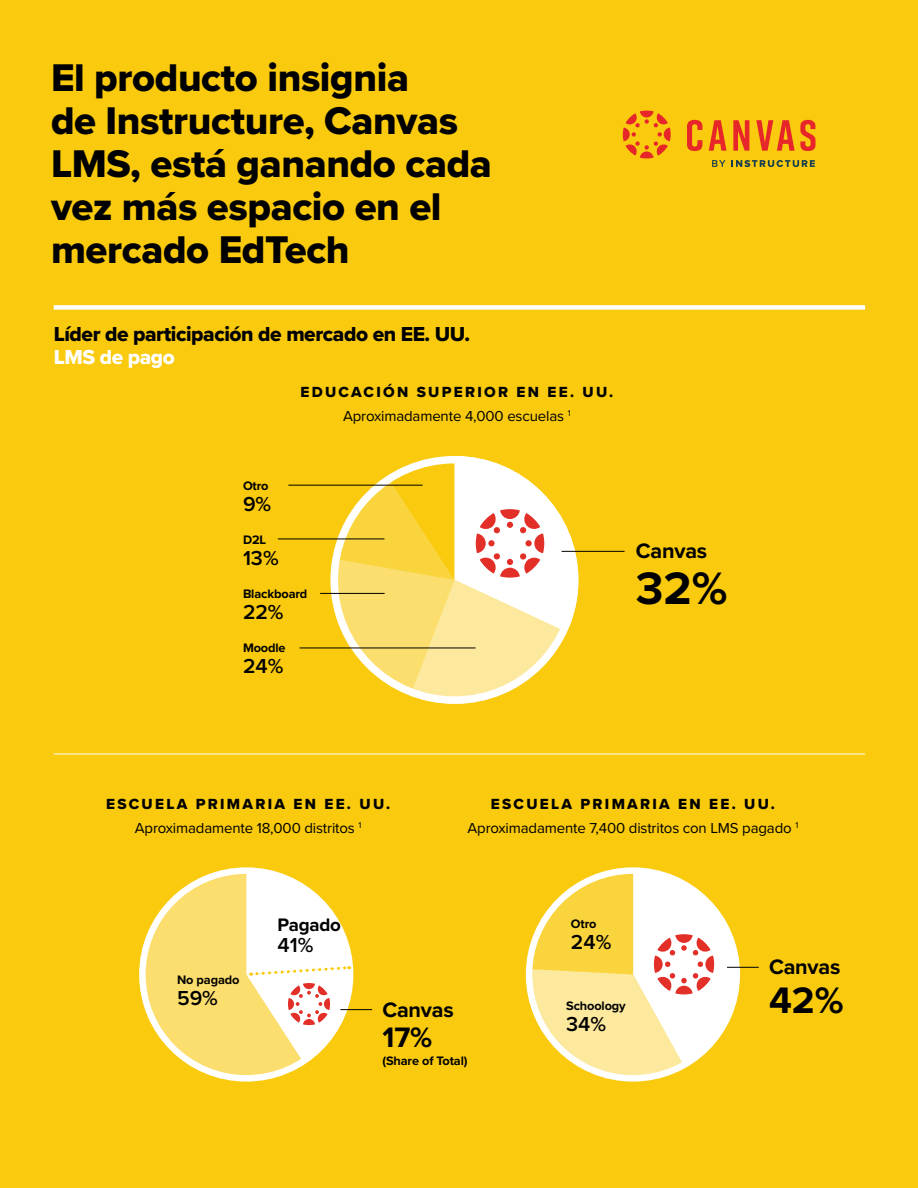
<style>
.page{position:relative;width:918px;height:1188px;background:#f9ca0e}
.page>*{position:absolute;margin:0;border:0;box-sizing:border-box;transform-origin:0 0}
.t1{font:700 47.25px "Proxima Nova";color:#000}
.t2{font:40.05px/42.9px "Proxima Nova Extrabld";letter-spacing:-.01em;color:#000}
.t3{font:700 38.25px "Proxima Nova";color:#000}
.t4{font:700 29.25px "Proxima Nova";color:#000}
.t5{font:700 21.6px "Proxima Nova";letter-spacing:-.01em;color:#000}
.t6{font:21px "Proxima Nova Extrabld";letter-spacing:-.02em;color:#000}
.t7{font:600 21px "Proxima Nova";color:#000}
.t8{font:21px "Proxima Nova Extrabld";letter-spacing:-.02em;color:#fff}
.t9{font:700 18.75px "Proxima Nova";letter-spacing:-.01em;color:#000}
.t10{font:15.15px "Proxima Nova Extrabld";letter-spacing:.15em;color:#000}
.t11{font:15px "Proxima Nova";letter-spacing:-.01em;color:#000}
.t12{font:700 12.75px "Proxima Nova";letter-spacing:-.01em;color:#000}
</style>
<div class="page">
<div style="left:54px;top:305px;width:811px;height:5px;background:#fff"></div>
<hr style="left:54px;top:754px;width:811px;height:1px;background:#fff">
<hr style="left:288px;top:485px;width:135px;height:1px;background:#000">
<hr style="left:278px;top:539px;width:106px;height:1px;background:#000">
<hr style="left:320px;top:593px;width:65px;height:1px;background:#000">
<hr style="left:300px;top:648px;width:176px;height:1px;background:#000">
<svg style="left:322px;top:456px;width:256px;height:248px"></svg>
<svg style="left:527px;top:870px;width:211px;height:209px"></svg>
<hr style="left:562px;top:551px;width:63px;height:1px;background:#000">
<div style="left:526px;top:867px;width:214px;height:215px;border:6px solid #fff;border-radius:50%"></div>
<svg style="left:139px;top:870px;width:215px;height:211px"></svg>
<hr style="left:340px;top:1009px;width:32px;height:1px;background:#000">
<hr style="left:727px;top:967px;width:32px;height:1px;background:#000">
<svg style="left:712px;top:160px;width:14px;height:7px"></svg>
<svg style="left:732px;top:160px;width:83px;height:7px"></svg>
<svg style="left:623px;top:110px;width:48px;height:49px"></svg>
<svg style="left:687px;top:120px;width:15px;height:31px"></svg>
<svg style="left:709px;top:120px;width:18px;height:31px"></svg>
<svg style="left:733px;top:120px;width:16px;height:31px"></svg>
<svg style="left:756px;top:120px;width:60px;height:31px"></svg>
<h2 class="t2" style="left:51px;top:56px;width:443px">El producto insignia<br>de Instructure, Canvas<br>LMS, está ganando cada vez más espacio en el mercado EdTech</h2>
<h3 class="t6" style="left:54px;top:319px;width:418px">Líder de participación de mercado en EE. UU.</h3>
<h3 class="t8" style="left:54px;top:342px;width:123px">LMS de pago</h3>
<p class="t10" style="left:300px;top:381px;width:314px">EDUCACIÓN SUPERIOR EN EE. UU.</p>
<p class="t11" style="left:343px;top:405px;width:229px">Aproximadamente 4,000 escuelas <sup>1</sup></p>
<p class="t12" style="left:243px;top:476px;width:27px">Otro</p>
<h3 class="t7" style="left:243px;top:488px;width:30px">9%</h3>
<p class="t12" style="left:243px;top:530px;width:25px">D2L</p>
<h3 class="t7" style="left:243px;top:542px;width:37px">13%</h3>
<p class="t12" style="left:243px;top:584px;width:66px">Blackboard</p>
<h3 class="t7" style="left:243px;top:596px;width:42px">22%</h3>
<p class="t12" style="left:243px;top:638px;width:44px">Moodle</p>
<h3 class="t7" style="left:243px;top:650px;width:42px">24%</h3>
<h3 class="t5" style="left:636px;top:535px;width:73px">Canvas</h3>
<h1 class="t1" style="left:636px;top:553px;width:93px">32%</h1>
<p class="t10" style="left:106px;top:792px;width:286px">ESCUELA PRIMARIA EN EE. UU.</p>
<p class="t11" style="left:135px;top:816px;width:228px">Aproximadamente 18,000 distritos <sup>1</sup></p>
<p class="t9" style="left:278px;top:911px;width:65px">Pagado</p>
<h3 class="t7" style="left:278px;top:930px;width:37px">41%</h3>
<p class="t10" style="left:491px;top:792px;width:286px">ESCUELA PRIMARIA EN EE. UU.</p>
<p class="t11" style="left:468px;top:816px;width:332px">Aproximadamente 7,400 distritos con LMS pagado <sup>1</sup></p>
<p class="t12" style="left:571px;top:915px;width:27px">Otro</p>
<h3 class="t7" style="left:571px;top:927px;width:42px">24%</h3>
<p class="t12" style="left:177px;top:970px;width:64px">No pagado</p>
<h3 class="t7" style="left:177px;top:982px;width:42px">59%</h3>
<h3 class="t5" style="left:382px;top:993px;width:73px">Canvas</h3>
<h3 class="t4" style="left:382px;top:1015px;width:51px">17%</h3>
<p class="t12" style="left:382px;top:1051px;width:87px">(Share of Total)</p>
<p class="t12" style="left:566px;top:996px;width:61px">Schoology</p>
<h3 class="t7" style="left:566px;top:1008px;width:41px">34%</h3>
<h3 class="t5" style="left:769px;top:951px;width:73px">Canvas</h3>
<h3 class="t3" style="left:769px;top:972px;width:76px">42%</h3>
</div>
